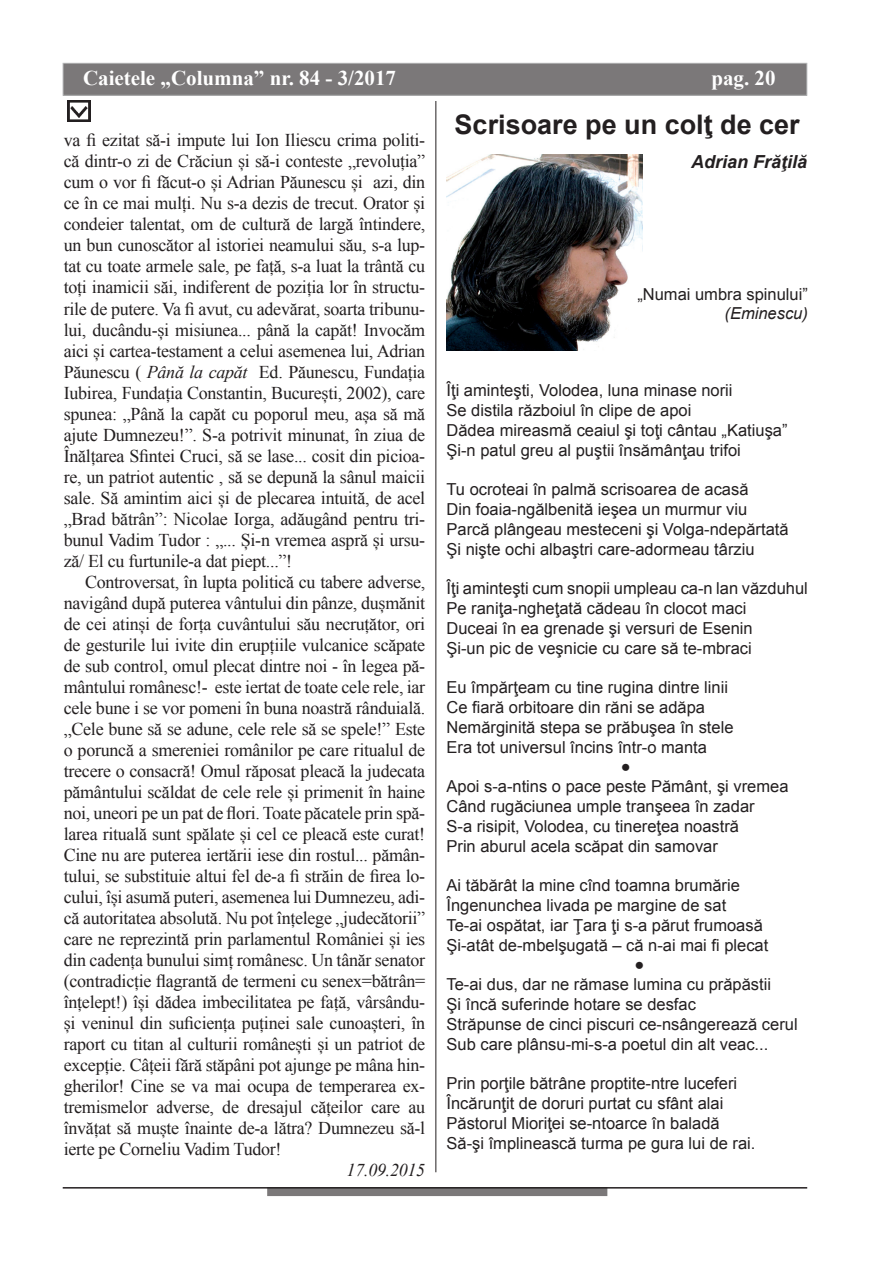
<style>
.page{position:relative;width:893px;height:1263px;background:#fff}
.page>*{position:absolute;margin:0;border:0;box-sizing:border-box;transform-origin:0 0}
.t1{font:700 27px "Arial";color:#231f20}
.t2{font:700 21px "Times New Roman";color:#fff}
.t3{font:18px/21px "Times New Roman";letter-spacing:-.015em;color:#231f20;text-align:justify}
.t4{font:italic 700 18px "Arial";color:#231f20}
.t5{font:italic 18px "Times New Roman";letter-spacing:-.015em;color:#231f20}
.t6{font:16.5px/19.8px "Arial";color:#231f20}
.t7{font:italic 16.5px "Arial";color:#231f20}
.s1{font-style:italic}
</style>
<div class="page">
<div style="left:63px;top:63px;width:744px;height:32px;background:#7b7879"></div>
<div style="left:63px;top:63px;width:744px;height:33px;border:1px solid #808285"></div>
<hr style="left:63px;top:1187px;width:744px;height:1px;background:#231f20">
<svg style="left:267px;top:1188px;width:340px;height:8px;background:#747172"></svg>
<img style="left:67px;top:100px;width:23px;height:22px">
<hr style="left:435px;top:101px;width:1px;height:1071px;background:#231f20">
<img style="left:446px;top:154px;width:197px;height:197px">
<p class="t2" style="left:83px;top:63px;width:315px">Caietele „Columna” nr. 84 - 3/2017</p>
<p class="t2" style="left:711px;top:63px;width:66px">pag. 20</p>
<p class="t3" style="left:64px;top:130px;width:363px">va fi ezitat să-i impute lui Ion Iliescu crima politi&shy;că dintr-o zi de Crăciun și să-i conteste „revoluția” cum o vor fi făcut-o și Adrian Păunescu și azi, din ce în ce mai mulți. Nu s-a dezis de trecut. Orator și condeier talentat, om de cultură de largă întindere, un bun cunoscător al istoriei neamului său, s-a lup&shy;tat cu toate armele sale, pe față, s-a luat la trântă cu toți inamicii săi, indiferent de poziția lor în structu&shy;rile de putere. Va fi avut, cu adevărat, soarta tribunu&shy;lui, ducându-și misiunea... până la capăt! Invocăm aici și cartea-testament a celui asemenea lui, Adrian Păunescu ( <span class="s1">Până la capăt</span> Ed. Păunescu, Fundația Iubirea, Fundația Constantin, București, 2002), care spunea: „Până la capăt cu poporul meu, așa să mă ajute Dumnezeu!”. S-a potrivit minunat, în ziua de Înălțarea Sfintei Cruci, să se lase... cosit din picioa&shy;re, un patriot autentic , să se depună la sânul maicii sale. Să amintim aici și de plecarea intuită, de acel „Brad bătrân”: Nicolae Iorga, adăugând pentru tri&shy;bunul Vadim Tudor : „... Și-n vremea aspră și ursu&shy;ză/ El cu furtunile-a dat piept...”!</p>
<p class="t3" style="left:64px;top:571px;width:363px;text-indent:21px">Controversat, în lupta politică cu tabere adverse, navigând după puterea vântului din pânze, dușmănit de cei atinși de forța cuvântului său necruțător, ori de gesturile lui ivite din erupțiile vulcanice scăpate de sub control, omul plecat dintre noi - în legea pă&shy;mântului românesc!- este iertat de toate cele rele, iar cele bune i se vor pomeni în buna noastră rânduială. „Cele bune să se adune, cele rele să se spele!” Este o poruncă a smereniei românilor pe care ritualul de trecere o consacră! Omul răposat pleacă la judecata pământului scăldat de cele rele și primenit în haine noi, uneori pe un pat de flori. Toate păcatele prin spă&shy;larea rituală sunt spălate și cel ce pleacă este curat!<br>Cine nu are puterea iertării iese din rostul... pămân&shy;tului, se substituie altui fel de-a fi străin de firea lo&shy;cului, își asumă puteri, asemenea lui Dumnezeu, adi&shy;că autoritatea absolută. Nu pot înțelege „judecătorii” care ne reprezintă prin parlamentul României și ies din cadența bunului simț românesc. Un tânăr senator (contradicție flagrantă de termeni cu senex=bătrân= înțelept!) își dădea imbecilitatea pe față, vârsându&shy;și veninul din suficiența puținei sale cunoașteri, în raport cu titan al culturii românești și un patriot de excepție. Câțeii fără stăpâni pot ajunge pe mâna hin&shy;gherilor! Cine se va mai ocupa de temperarea ex&shy;tremismelor adverse, de dresajul cățeilor care au învățat să muște înainte de-a lătra? Dumnezeu să-l ierte pe Corneliu Vadim Tudor!</p>
<p class="t5" style="left:347px;top:1157px;width:80px">17.09.2015</p>
<h1 class="t1" style="left:455px;top:107px;width:347px">Scrisoare pe un colţ de cer</h1>
<p class="t4" style="left:691px;top:149px;width:118px">Adrian Frăţilă</p>
<p class="t6" style="left:637px;top:284px;width:172px">„Numai umbra spinului”</p>
<p class="t7" style="left:724px;top:303px;width:85px">(Eminescu)</p>
<p class="t6" style="left:446px;top:381px;width:343px">Îţi aminteşti, Volodea, luna minase norii<br>Se distila războiul în clipe de apoi<br>Dădea mireasmă ceaiul şi toţi cântau „Katiuşa” Şi-n patul greu al puştii însămânţau trifoi</p>
<p class="t6" style="left:446px;top:480px;width:344px">Tu ocroteai în palmă scrisoarea de acasă<br>Din foaia-ngălbenită ieşea un murmur viu Parcă plângeau mesteceni şi Volga-ndepărtată Şi nişte ochi albaştri care-adormeau târziu</p>
<p class="t6" style="left:446px;top:579px;width:363px">Îţi aminteşti cum snopii umpleau ca-n lan văzduhul Pe raniţa-ngheţată cădeau în clocot maci<br>Duceai în ea grenade şi versuri de Esenin<br>Şi-un pic de veşnicie cu care să te-mbraci</p>
<p class="t6" style="left:446px;top:678px;width:283px">Eu împărţeam cu tine rugina dintre linii</p>
<p class="t6" style="left:446px;top:697px;width:260px">Ce fiară orbitoare din răni se adăpa</p>
<p class="t6" style="left:446px;top:717px;width:289px">Nemărginită stepa se prăbuşea în stele</p>
<p class="t6" style="left:446px;top:737px;width:262px">Era tot universul încins într-o manta</p>
<p class="t6" style="left:621px;top:757px;width:11px">●</p>
<p class="t6" style="left:446px;top:777px;width:344px">Apoi s-a-ntins o pace peste Pământ, şi vremea</p>
<p class="t6" style="left:446px;top:796px;width:310px">Când rugăciunea umple tranşeea în zadar</p>
<p class="t6" style="left:446px;top:816px;width:294px">S-a risipit, Volodea, cu tinereţea noastră</p>
<p class="t6" style="left:446px;top:836px;width:273px">Prin aburul acela scăpat din samovar</p>
<p class="t6" style="left:446px;top:876px;width:295px">Ai tăbărât la mine cînd toamna brumărie</p>
<p class="t6" style="left:446px;top:895px;width:281px">Îngenunchea livada pe margine de sat</p>
<p class="t6" style="left:446px;top:915px;width:318px">Te-ai ospătat, iar Ţara ţi s-a părut frumoasă</p>
<p class="t6" style="left:446px;top:935px;width:323px">Şi-atât de-mbelşugată – că n-ai mai fi plecat</p>
<p class="t6" style="left:635px;top:955px;width:11px">●</p>
<p class="t6" style="left:446px;top:975px;width:326px">Te-ai dus, dar ne rămase lumina cu prăpăstii</p>
<p class="t6" style="left:446px;top:994px;width:251px">Şi încă suferinde hotare se desfac</p>
<p class="t6" style="left:446px;top:1014px;width:353px">Străpunse de cinci piscuri ce-nsângerează cerul</p>
<p class="t6" style="left:446px;top:1034px;width:323px">Sub care plânsu-mi-s-a poetul din alt veac...</p>
<p class="t6" style="left:446px;top:1074px;width:311px">Prin porţile bătrâne proptite-ntre luceferi Încărunţit de doruri purtat cu sfânt alai Păstorul Mioriţei se-ntoarce în baladă Să-şi împlinească turma pe gura lui de rai.</p>
</div>
